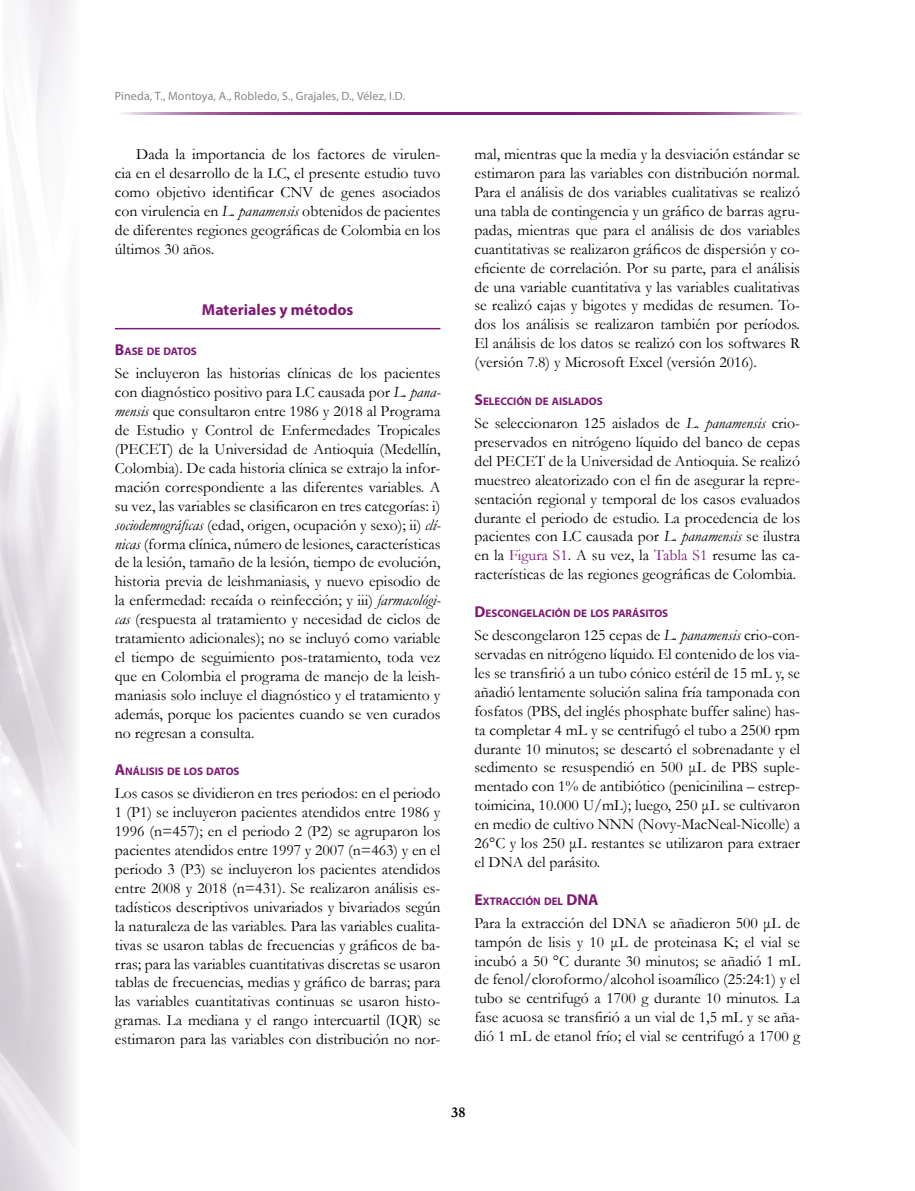
<style>
.page{position:relative;width:915px;height:1191px;background:#fff}
.page>*{position:absolute;margin:0;border:0;box-sizing:border-box;transform-origin:0 0}
.t1{font:15.75px/18.9px "Garamond";color:#000;text-align:justify}
.t2{font:700 15.75px "Myriad Pro";letter-spacing:.005em;color:#7e1974}
.t3{font:700 15px "Garamond";color:#000}
.t4{font:12px "Myriad Pro";letter-spacing:.01em;color:#878787}
.t5{font:700 10.95px "Myriad Pro";color:#7e1974}
.s1{font-style:italic}
.s2{font-size:15.75px}
.s3{color:#7e1974}
</style>
<div class="page">
<img style="left:0;top:0;width:76px;height:1191px">
<svg style="left:121px;top:112px;width:678px;height:2px"></svg>
<hr style="left:115px;top:328px;width:325px;height:1px;background:#7e1974">
<p class="t4" style="left:115px;top:89px;width:292px">Pineda, T., Montoya, A., Robledo, S., Grajales, D., Vélez, I.D.</p>
<p class="t1" style="left:115px;top:144px;width:327px;text-indent:21px">Dada la importancia de los factores de virulen&shy;cia en el desarrollo de la LC, el presente estudio tuvo como objetivo identificar CNV de genes asociados con virulencia en <span class="s1">L. panamensis</span> obtenidos de pacientes de diferentes regiones geográficas de Colombia en los últimos 30 años.</p>
<p class="t2" style="left:202px;top:299px;width:153px">Materiales y métodos</p>
<p class="t5" style="left:115px;top:344px;width:83px"><span class="s2">B</span>ASE DE DATOS</p>
<p class="t1" style="left:115px;top:363px;width:327px">Se incluyeron las historias clínicas de los pacientes con diagnóstico positivo para LC causada por <span class="s1">L. pana&shy;mensis</span> que consultaron entre 1986 y 2018 al Programa de Estudio y Control de Enfermedades Tropicales (PECET) de la Universidad de Antioquia (Medellín, Colombia). De cada historia clínica se extrajo la infor&shy;mación correspondiente a las diferentes variables. A su vez, las variables se clasificaron en tres categorías: i) <span class="s1">sociodemográficas</span> (edad, origen, ocupación y sexo); ii) <span class="s1">clí&shy;nicas</span> (forma clínica, número de lesiones, características de la lesión, tamaño de la lesión, tiempo de evolución, historia previa de leishmaniasis, y nuevo episodio de la enfermedad: recaída o reinfección; y iii) <span class="s1">farmacológi&shy;cas</span> (respuesta al tratamiento y necesidad de ciclos de tratamiento adicionales); no se incluyó como variable el tiempo de seguimiento pos-tratamiento, toda vez que en Colombia el programa de manejo de la leish&shy;maniasis solo incluye el diagnóstico y el tratamiento y además, porque los pacientes cuando se ven curados no regresan a consulta.</p>
<p class="t5" style="left:115px;top:764px;width:126px"><span class="s2">A</span>NÁLISIS DE LOS DATOS</p>
<p class="t1" style="left:115px;top:783px;width:327px">Los casos se dividieron en tres periodos: en el periodo 1 (P1) se incluyeron pacientes atendidos entre 1986 y 1996 (n=457); en el periodo 2 (P2) se agruparon los pacientes atendidos entre 1997 y 2007 (n=463) y en el periodo 3 (P3) se incluyeron los pacientes atendidos entre 2008 y 2018 (n=431). Se realizaron análisis es&shy;tadísticos descriptivos univariados y bivariados según la naturaleza de las variables. Para las variables cualita&shy;tivas se usaron tablas de frecuencias y gráficos de ba&shy;rras; para las variables cuantitativas discretas se usaron tablas de frecuencias, medias y gráfico de barras; para las variables cuantitativas continuas se usaron histo&shy;gramas. La mediana y el rango intercuartil (IQR) se estimaron para las variables con distribución no nor-</p>
<p class="t1" style="left:474px;top:144px;width:327px">mal, mientras que la media y la desviación estándar se estimaron para las variables con distribución normal.<br>Para el análisis de dos variables cualitativas se realizó una tabla de contingencia y un gráfico de barras agru&shy;padas, mientras que para el análisis de dos variables cuantitativas se realizaron gráficos de dispersión y co&shy;eficiente de correlación. Por su parte, para el análisis de una variable cuantitativa y las variables cualitativas se realizó cajas y bigotes y medidas de resumen. To&shy;dos los análisis se realizaron también por períodos.<br>El análisis de los datos se realizó con los softwares R (versión 7.8) y Microsoft Excel (versión 2016).</p>
<p class="t5" style="left:474px;top:394px;width:130px"><span class="s2">S</span>ELECCIÓN DE AISLADOS</p>
<p class="t1" style="left:474px;top:413px;width:327px">Se seleccionaron 125 aislados de <span class="s1">L. panamensis</span> crio&shy;preservados en nitrógeno líquido del banco de cepas del PECET de la Universidad de Antioquia. Se realizó muestreo aleatorizado con el fin de asegurar la repre&shy;sentación regional y temporal de los casos evaluados durante el periodo de estudio. La procedencia de los pacientes con LC causada por <span class="s1">L. panamensis</span> se ilustra en la <span class="s3">Figura S1</span>. A su vez, la <span class="s3">Tabla S1</span> resume las ca&shy;racterísticas de las regiones geográficas de Colombia.</p>
<p class="t5" style="left:474px;top:606px;width:195px"><span class="s2">D</span>ESCONGELACIÓN DE LOS PARÁSITOS</p>
<p class="t1" style="left:474px;top:625px;width:327px">Se descongelaron 125 cepas de <span class="s1">L. panamensis</span> crio-con&shy;servadas en nitrógeno líquido. El contenido de los via&shy;les se transfirió a un tubo cónico estéril de 15 mL y, se añadió lentamente solución salina fría tamponada con fosfatos (PBS, del inglés phosphate buffer saline) has&shy;ta completar 4 mL y se centrifugó el tubo a 2500 rpm durante 10 minutos; se descartó el sobrenadante y el sedimento se resuspendió en 500 μL de PBS suple&shy;mentado con 1% de antibiótico (penicinilina – estrep&shy;toimicina, 10.000 U/mL); luego, 250 μL se cultivaron en medio de cultivo NNN (Novy-MacNeal-Nicolle) a 26°C y los 250 μL restantes se utilizaron para extraer el DNA del parásito.</p>
<p class="t5" style="left:474px;top:893px;width:104px"><span class="s2">E</span>XTRACCIÓN DEL <span class="s2">DNA</span></p>
<p class="t1" style="left:474px;top:913px;width:327px">Para la extracción del DNA se añadieron 500 μL de tampón de lisis y 10 μL de proteinasa K; el vial se incubó a 50 °C durante 30 minutos; se añadió 1 mL de fenol/cloroformo/alcohol isoamílico (25:24:1) y el tubo se centrifugó a 1700 g durante 10 minutos. La fase acuosa se transfirió a un vial de 1,5 mL y se aña&shy;dió 1 mL de etanol frío; el vial se centrifugó a 1700 g</p>
<p class="t3" style="left:451px;top:1102px;width:16px">38</p>
</div>
